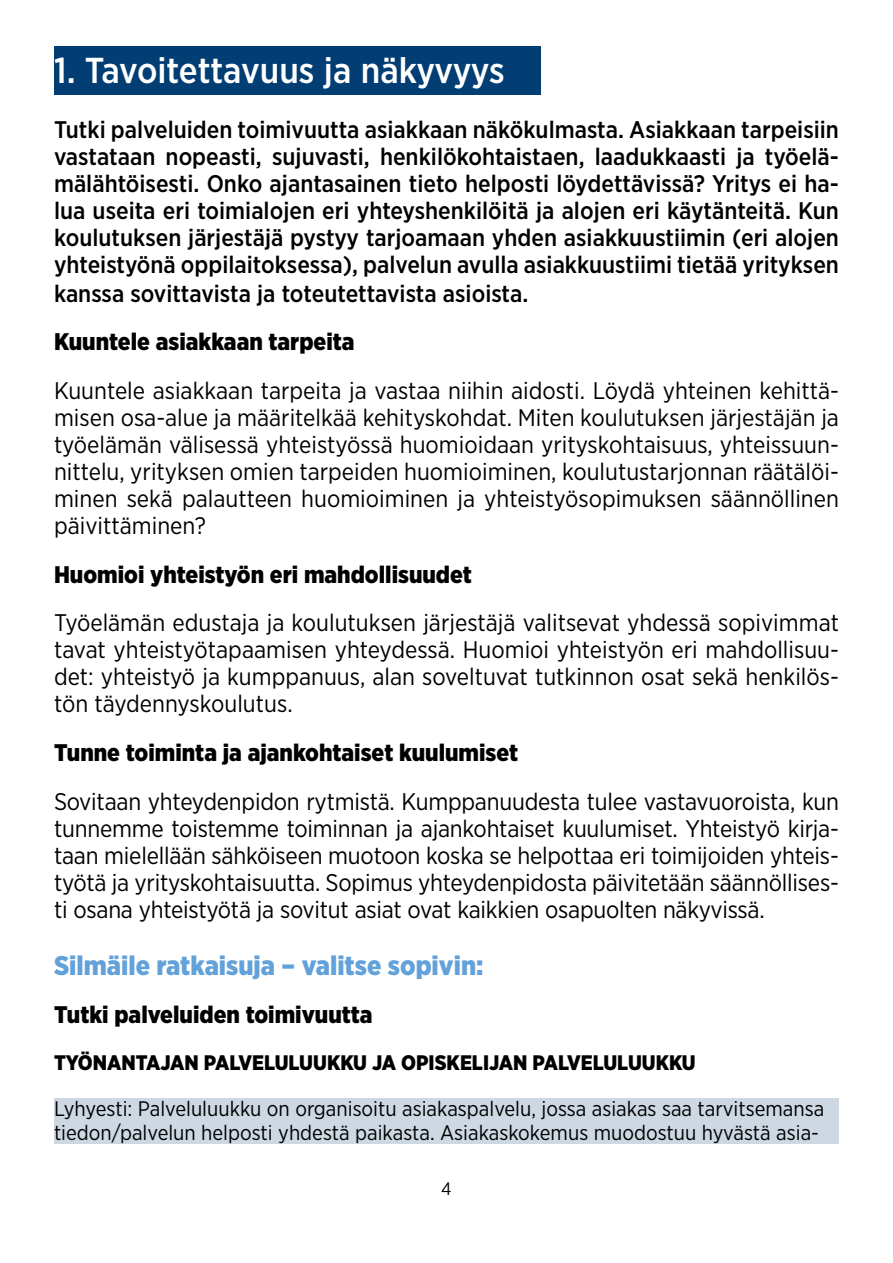
<style>
.page{position:relative;width:893px;height:1263px;background:#fff}
.page>*{position:absolute;margin:0;border:0;box-sizing:border-box;transform-origin:0 0}
.t1{font:500 36px "Gotham Narrow";color:#fff}
.t2{font:900 27px "Gotham Narrow";color:#62a1d9}
.t3{font:24px/27px "Gotham Narrow";color:#000;text-align:justify}
.t4{font:500 24px/27.3px "Gotham Narrow";color:#000;text-align:justify}
._1_1{font:900 24px "Gotham Narrow";color:#000}
.Lyhyesti{font:21px/24px "Gotham Narrow";color:#000}
.t5{font:900 21px "Gotham Narrow";color:#000}
.t6{font:18px "Gotham Narrow";color:#000}
</style>
<div class="page">
<div style="left:54px;top:47px;width:486px;height:48px;background:#023e73"></div>
<div style="left:54px;top:1099px;width:785px;height:45px;background:#cdd8e3"></div>
<p class="t1" style="left:54px;top:47px;width:452px">1. Tavoitettavuus ja näkyvyys</p>
<p class="t4" style="left:54px;top:116px;width:786px">Tutki palveluiden toimivuutta asiakkaan näkökulmasta. Asiakkaan tarpeisiin vastataan nopeasti, sujuvasti, henkilökohtaistaen, laadukkaasti ja työelä&shy;mälähtöisesti. Onko ajantasainen tieto helposti löydettävissä? Yritys ei ha&shy;lua useita eri toimialojen eri yhteyshenkilöitä ja alojen eri käytänteitä. Kun koulutuksen järjestäjä pystyy tarjoamaan yhden asiakkuustiimin (eri alojen yhteistyönä oppilaitoksessa), palvelun avulla asiakkuustiimi tietää yrityksen kanssa sovittavista ja toteutettavista asioista.</p>
<p class="_1_1" style="left:54px;top:326px;width:302px">Kuuntele asiakkaan tarpeita</p>
<p class="t3" style="left:54px;top:377px;width:786px">Kuuntele asiakkaan tarpeita ja vastaa niihin aidosti. Löydä yhteinen kehittä&shy;misen osa-alue ja määritelkää kehityskohdat. Miten koulutuksen järjestäjän ja työelämän välisessä yhteistyössä huomioidaan yrityskohtaisuus, yhteissuun&shy;nittelu, yrityksen omien tarpeiden huomioiminen, koulutustarjonnan räätälöi&shy;minen sekä palautteen huomioiminen ja yhteistyösopimuksen säännöllinen päivittäminen?</p>
<p class="_1_1" style="left:54px;top:558px;width:420px">Huomioi yhteistyön eri mahdollisuudet</p>
<p class="t3" style="left:54px;top:609px;width:786px">Työelämän edustaja ja koulutuksen järjestäjä valitsevat yhdessä sopivimmat tavat yhteistyötapaamisen yhteydessä. Huomioi yhteistyön eri mahdollisuu&shy;det: yhteistyö ja kumppanuus, alan soveltuvat tutkinnon osat sekä henkilös&shy;tön täydennyskoulutus.</p>
<p class="_1_1" style="left:54px;top:737px;width:466px">Tunne toiminta ja ajankohtaiset kuulumiset</p>
<p class="t3" style="left:54px;top:787px;width:786px">Sovitaan yhteydenpidon rytmistä. Kumppanuudesta tulee vastavuoroista, kun tunnemme toistemme toiminnan ja ajankohtaiset kuulumiset. Yhteistyö kirja&shy;taan mielellään sähköiseen muotoon koska se helpottaa eri toimijoiden yhteis&shy;työtä ja yrityskohtaisuutta. Sopimus yhteydenpidosta päivitetään säännöllises&shy;ti osana yhteistyötä ja sovitut asiat ovat kaikkien osapuolten näkyvissä.</p>
<p class="t2" style="left:54px;top:947px;width:431px">Silmäile ratkaisuja – valitse sopivin:</p>
<p class="_1_1" style="left:54px;top:999px;width:320px">Tutki palveluiden toimivuutta</p>
<p class="t5" style="left:54px;top:1049px;width:643px">TYÖNANTAJAN PALVELULUUKKU JA OPISKELIJAN PALVELULUUKKU</p>
<p class="Lyhyesti" style="left:54px;top:1096px;width:772px">Lyhyesti: Palveluluukku on organisoitu asiakaspalvelu, jossa asiakas saa tarvitsemansa tiedon/palvelun helposti yhdestä paikasta. Asiakaskokemus muodostuu hyvästä asia-</p>
<p class="t6" style="left:441px;top:1177px;width:12px">4</p>
</div>
